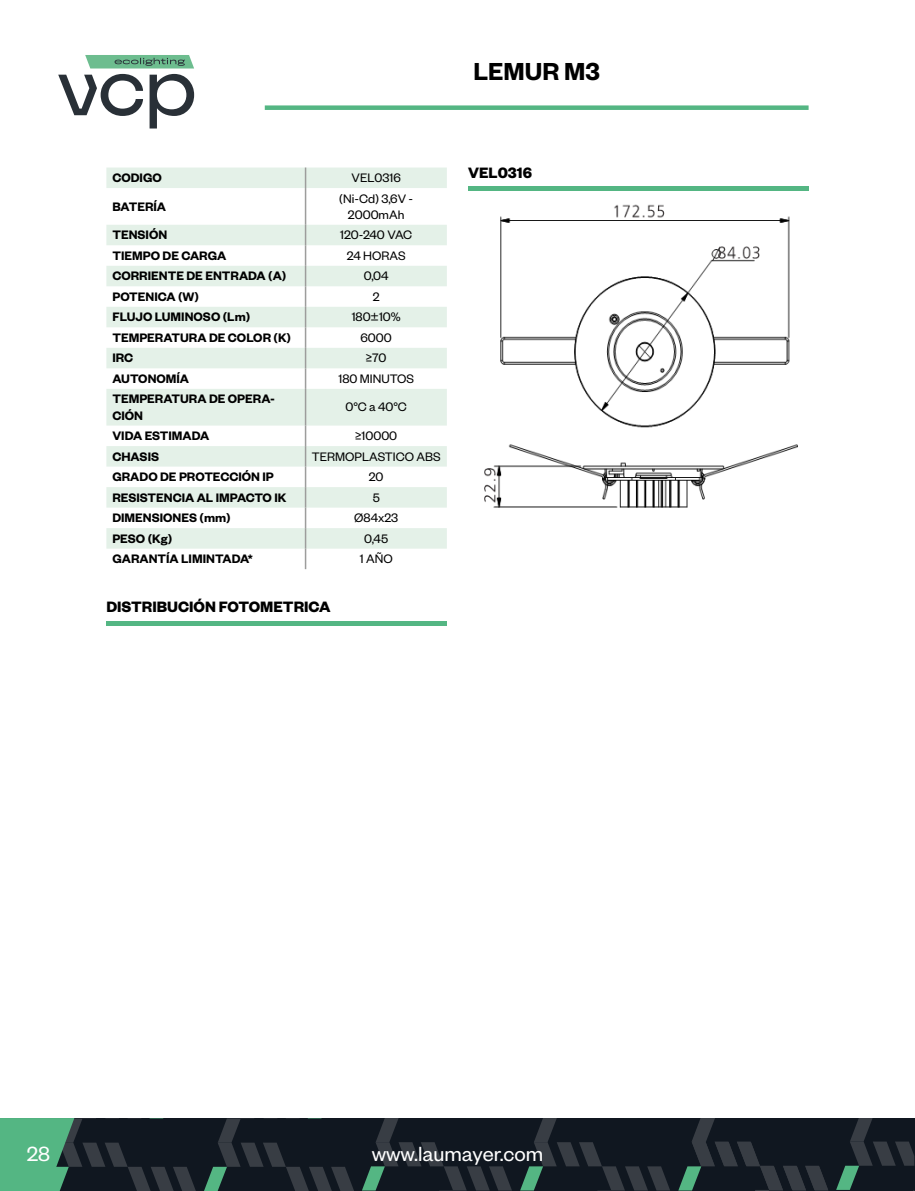
<style>
.page{position:relative;width:915px;height:1191px;background:#fff}
.page>*{position:absolute;margin:0;border:0;box-sizing:border-box;transform-origin:0 0}
.t1{font:600 27px "Founders Grotesk";color:#000}
.t2{font:22.5px "Founders Grotesk";color:#fff}
.t3{font:700 16.5px "Founders Grotesk";color:#000}
.t4{font:600 13.5px/16.2px "Founders Grotesk";color:#000}
.t5{font:13.5px/16.2px "Founders Grotesk";color:#000;text-align:center}
</style>
<div class="page">
<svg style="left:85px;top:55px;width:109px;height:13px"></svg>
<svg style="left:149px;top:74px;width:45px;height:54px"></svg>
<svg style="left:58px;top:74px;width:85px;height:42px"></svg>
<div style="left:0;top:1118px;width:914px;height:73px;background:#101720"></div>
<svg style="left:204px;top:1118px;width:150px;height:73px"></svg>
<svg style="left:362px;top:1118px;width:150px;height:73px"></svg>
<svg style="left:520px;top:1118px;width:150px;height:73px"></svg>
<svg style="left:678px;top:1118px;width:150px;height:73px"></svg>
<svg style="left:836px;top:1118px;width:78px;height:73px"></svg>
<svg style="left:0;top:1118px;width:196px;height:73px"></svg>
<div style="left:265px;top:105px;width:543px;height:5px;background:#54b683"></div>
<svg style="left:106px;top:167px;width:340px;height:381px;fill:#e4f1e8"></svg>
<svg style="left:305px;top:167px;width:1px;height:21px"></svg>
<hr style="left:305px;top:188px;width:1px;height:37px;background:#9d9d9c">
<svg style="left:305px;top:225px;width:1px;height:164px"></svg>
<hr style="left:305px;top:389px;width:1px;height:36px;background:#9d9d9c">
<svg style="left:305px;top:425px;width:1px;height:144px"></svg>
<div style="left:468px;top:186px;width:340px;height:5px;background:#54b683"></div>
<div style="left:106px;top:620px;width:340px;height:5px;background:#54b683"></div>
<img style="left:484px;top:204px;width:314px;height:304px">
<h1 class="t1" style="left:473px;top:54px;width:128px">LEMUR M3</h1>
<p class="t4" style="left:112px;top:169px;width:51px">CODIGO</p>
<p class="t5" style="left:351px;top:169px;width:51px">VEL0316</p>
<p class="t4" style="left:112px;top:197px;width:55px">BATERÍA</p>
<p class="t5" style="left:339px;top:189px;width:75px">(Ni-Cd) 3,6V -<br>2000mAh</p>
<p class="t4" style="left:112px;top:226px;width:56px">TENSIÓN</p>
<p class="t5" style="left:340px;top:226px;width:74px">120-240 VAC</p>
<p class="t4" style="left:112px;top:247px;width:115px">TIEMPO DE CARGA</p>
<p class="t5" style="left:347px;top:247px;width:60px">24 HORAS</p>
<p class="t4" style="left:112px;top:267px;width:175px">CORRIENTE DE ENTRADA (A)</p>
<p class="t5" style="left:363px;top:267px;width:26px">0,04</p>
<p class="t4" style="left:112px;top:288px;width:88px">POTENICA (W)</p>
<p class="t5" style="left:372px;top:288px;width:8px">2</p>
<p class="t4" style="left:112px;top:308px;width:139px">FLUJO LUMINOSO (Lm)</p>
<p class="t5" style="left:351px;top:308px;width:51px">180±10%</p>
<p class="t4" style="left:112px;top:329px;width:180px">TEMPERATURA DE COLOR (K)</p>
<p class="t5" style="left:360px;top:329px;width:33px">6000</p>
<p class="t4" style="left:112px;top:349px;width:22px">IRC</p>
<p class="t5" style="left:366px;top:349px;width:22px">≥70</p>
<p class="t4" style="left:112px;top:370px;width:78px">AUTONOMÍA</p>
<p class="t5" style="left:338px;top:370px;width:77px">180 MINUTOS</p>
<p class="t4" style="left:112px;top:390px;width:164px">TEMPERATURA DE OPERA-<br>CIÓN</p>
<p class="t5" style="left:345px;top:398px;width:63px">0°C a 40°C</p>
<p class="t4" style="left:112px;top:427px;width:98px">VIDA ESTIMADA</p>
<p class="t5" style="left:355px;top:427px;width:43px">≥10000</p>
<p class="t4" style="left:112px;top:447px;width:48px">CHASIS</p>
<p class="t5" style="left:311px;top:447px;width:130px">TERMOPLASTICO ABS</p>
<p class="t4" style="left:112px;top:468px;width:163px">GRADO DE PROTECCIÓN IP</p>
<p class="t5" style="left:369px;top:468px;width:16px">20</p>
<p class="t4" style="left:112px;top:488px;width:175px">RESISTENCIA AL IMPACTO IK</p>
<p class="t5" style="left:372px;top:488px;width:9px">5</p>
<p class="t4" style="left:112px;top:509px;width:120px">DIMENSIONES (mm)</p>
<p class="t5" style="left:354px;top:509px;width:45px">Ø84x23</p>
<p class="t4" style="left:112px;top:529px;width:61px">PESO (Kg)</p>
<p class="t5" style="left:364px;top:529px;width:25px">0,45</p>
<p class="t4" style="left:112px;top:550px;width:142px">GARANTÍA LIMINTADA*</p>
<p class="t5" style="left:359px;top:550px;width:34px">1 AÑO</p>
<p class="t3" style="left:106px;top:596px;width:226px">DISTRIBUCIÓN FOTOMETRICA</p>
<p class="t3" style="left:468px;top:162px;width:65px">VEL0316</p>
<h2 class="t2" style="left:27px;top:1140px;width:25px">28</h2>
<h2 class="t2" style="left:371px;top:1140px;width:173px">www.laumayer.com</h2>
</div>
